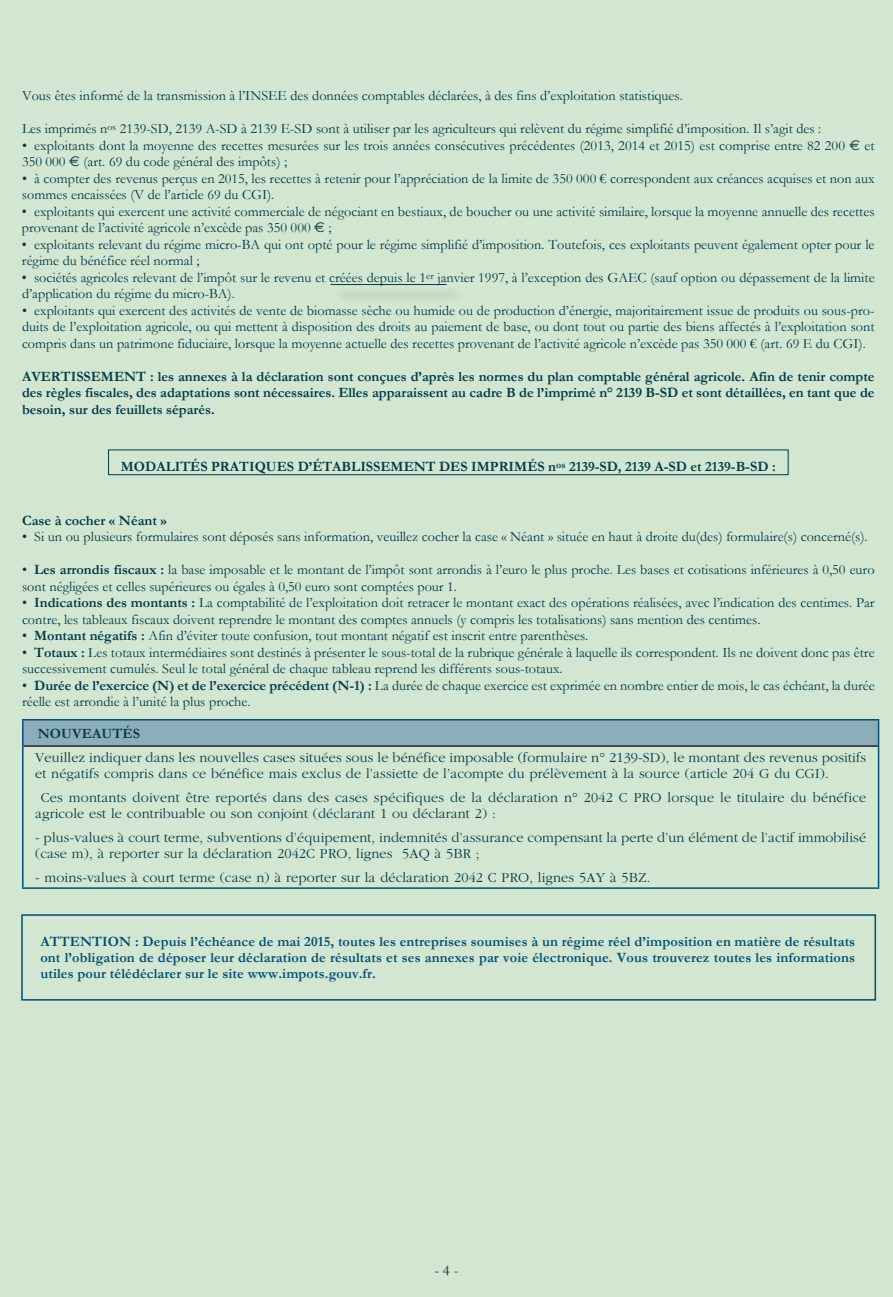
<style>
.page{position:relative;width:893px;height:1297px;background:#d2e6d1}
.page>*{position:absolute;margin:0;border:0;box-sizing:border-box;transform-origin:0 0}
.t1{font:15px "Garamond";color:#003a49}
.t2{font:14.25px/16.5px "Garamond";color:#003a49}
.t3{font:300 14.25px/15.8px "Garamond";letter-spacing:.01em;color:#003a49}
.t4{font:700 14.25px/16.5px "Garamond";color:#003a49;text-align:justify}
.t5{font:700 14.25px/15.8px "Garamond";letter-spacing:.01em;color:#004f75;text-align:justify}
.s1{font-family:"Euro Sans"}
.s2{font-weight:700}
</style>
<div class="page">
<div style="left:108px;top:450px;width:680px;height:25px;border:1px solid #003a49"></div>
<div style="left:21px;top:914px;width:855px;height:86px;border:2px solid #004f75"></div>
<div style="left:334px;top:286px;width:130px;height:18px;background:#ccdfcb"></div>
<hr style="left:330px;top:284px;width:116px;height:1px;background:#003a49">
<div style="left:23px;top:720px;width:855px;height:26px;background:#8eadba"></div>
<hr style="left:22px;top:719px;width:857px;height:1px;background:#004f75">
<hr style="left:22px;top:720px;width:2px;height:26px;background:#004f75">
<svg style="left:878px;top:720px;width:1px;height:26px"></svg>
<hr style="left:22px;top:746px;width:2px;height:141px;background:#004f75">
<hr style="left:878px;top:746px;width:1px;height:141px;background:#004f75">
<hr style="left:22px;top:887px;width:857px;height:2px;background:#004f75">
<hr style="left:24px;top:745px;width:854px;height:2px;background:#231f20">
<p class="t2" style="left:22px;top:87px;width:662px">Vous êtes informé de la transmission à l’INSEE des données comptables déclarées, à des fins d’exploitation statistiques.</p>
<p class="t2" style="left:22px;top:120px;width:801px">Les imprimés n<sup>os</sup> 2139-SD, 2139 A-SD à 2139 E-SD sont à utiliser par les agriculteurs qui relèvent du régime simplifié d’imposition. Il s’agit des :</p>
<p class="t2" style="left:22px;top:137px;width:854px">• exploitants dont la moyenne des recettes mesurées sur les trois années consécutives précédentes (2013, 2014 et 2015) est comprise entre 82 200 <span class="s1">€</span> et<br>350 000 <span class="s1">€</span> (art. 69 du code général des impôts) ;</p>
<p class="t2" style="left:22px;top:170px;width:854px">• à compter des revenus perçus en 2015, les recettes à retenir pour l’appréciation de la limite de 350 000 € correspondent aux créances acquises et non aux sommes encaissées (V de l’article 69 du CGI).</p>
<p class="t2" style="left:22px;top:203px;width:854px">• exploitants qui exercent une activité commerciale de négociant en bestiaux, de boucher ou une activité similaire, lorsque la moyenne annuelle des recettes provenant de l’activité agricole n’excède pas 350 000 <span class="s1">€</span> ;</p>
<p class="t2" style="left:22px;top:236px;width:854px">• exploitants relevant du régime micro-BA qui ont opté pour le régime simplifié d’imposition. Toutefois, ces exploitants peuvent également opter pour le régime du bénéfice réel normal ;</p>
<p class="t2" style="left:22px;top:269px;width:854px">• sociétés agricoles relevant de l’impôt sur le revenu et créées depuis le 1<sup>er</sup> janvier 1997, à l’exception des GAEC (sauf option ou dépassement de la limite d’application du régime du micro-BA).</p>
<p class="t2" style="left:22px;top:302px;width:854px;text-align:justify">• exploitants qui exercent des activités de vente de biomasse sèche ou humide ou de production d’énergie, majoritairement issue de produits ou sous-pro&shy;duits de l’exploitation agricole, ou qui mettent à disposition des droits au paiement de base, ou dont tout ou partie des biens affectés à l’exploitation sont compris dans un patrimone fiduciaire, lorsque la moyenne actuelle des recettes provenant de l’activité agricole n’excède pas 350 000 € (art. 69 E du CGI).</p>
<p class="t4" style="left:22px;top:368px;width:854px">AVERTISSEMENT : les annexes à la déclaration sont conçues d’après les normes du plan comptable général agricole. Afin de tenir compte des règles fiscales, des adaptations sont nécessaires. Elles apparaissent au cadre B de l’imprimé n° 2139 B-SD et sont détaillées, en tant que de besoin, sur des feuillets séparés.</p>
<p class="t4" style="left:121px;top:458px;width:656px">MODALITÉS PRATIQUES D’ÉTABLISSEMENT DES IMPRIMÉS n<sup>os</sup> 2139-SD, 2139 A-SD et 2139-B-SD :</p>
<p class="t4" style="left:22px;top:512px;width:146px">Case à cocher « Néant »</p>
<p class="t2" style="left:22px;top:528px;width:847px">• Si un ou plusieurs formulaires sont déposés sans information, veuillez cocher la case « Néant » située en haut à droite du(des) formulaire(s) concerné(s).</p>
<p class="t2" style="left:22px;top:561px;width:854px">• <span class="s2">Les arrondis fiscaux :</span> la base imposable et le montant de l’impôt sont arrondis à l’euro le plus proche. Les bases et cotisations inférieures à 0,50 euro sont négligées et celles supérieures ou égales à 0,50 euro sont comptées pour 1.</p>
<p class="t2" style="left:22px;top:594px;width:854px">• <span class="s2">Indications des montants :</span> La comptabilité de l’exploitation doit retracer le montant exact des opérations réalisées, avec l’indication des centimes. Par contre, les tableaux fiscaux doivent reprendre le montant des comptes annuels (y compris les totalisations) sans mention des centimes.</p>
<p class="t2" style="left:22px;top:627px;width:568px">• <span class="s2">Montant négatifs :</span> Afin d’éviter toute confusion, tout montant négatif est inscrit entre parenthèses.</p>
<p class="t2" style="left:22px;top:643px;width:854px">• <span class="s2">Totaux :</span> Les totaux intermédiaires sont destinés à présenter le sous-total de la rubrique générale à laquelle ils correspondent. Ils ne doivent donc pas être successivement cumulés. Seul le total général de chaque tableau reprend les différents sous-totaux.</p>
<p class="t2" style="left:22px;top:676px;width:854px">• <span class="s2">Durée de l’exercice (N) et de l’exercice précédent (N-1) :</span> La durée de chaque exercice est exprimée en nombre entier de mois, le cas échéant, la durée réelle est arrondie à l’unité la plus proche.</p>
<p class="t4" style="left:38px;top:725px;width:104px">NOUVEAUTÉS</p>
<p class="t3" style="left:35px;top:750px;width:832px">Veuillez indiquer dans les nouvelles cases situées sous le bénéfice imposable (formulaire n° 2139-SD), le montant des revenus positifs et négatifs compris dans ce bénéfice mais exclus de l’assiette de l’acompte du prélèvement à la source (article 204 G du CGI).</p>
<p class="t3" style="left:35px;top:790px;width:833px;text-indent:6px">Ces montants doivent être reportés dans des cases spécifiques de la déclaration n° 2042 C PRO lorsque le titulaire du bénéfice agricole est le contribuable ou son conjoint (déclarant 1 ou déclarant 2) :</p>
<p class="t3" style="left:35px;top:830px;width:833px">- plus-values à court terme, subventions d’équipement, indemnités d’assurance compensant la perte d’un élément de l’actif immobilisé (case m), à reporter sur la déclaration 2042C PRO, lignes 5AQ à 5BR ;</p>
<p class="t3" style="left:35px;top:870px;width:617px">- moins-values à court terme (case n) à reporter sur la déclaration 2042 C PRO, lignes 5AY à 5BZ.</p>
<p class="t5" style="left:40px;top:934px;width:816px">ATTENTION : Depuis l’échéance de mai 2015, toutes les entreprises soumises à un régime réel d’imposition en matière de résultats ont l’obligation de déposer leur déclaration de résultats et ses annexes par voie électronique. Vous trouverez toutes les informations utiles pour télédéclarer sur le site www.impots.gouv.fr.</p>
<p class="t1" style="left:435px;top:1260px;width:25px">- 4 -</p>
</div>
